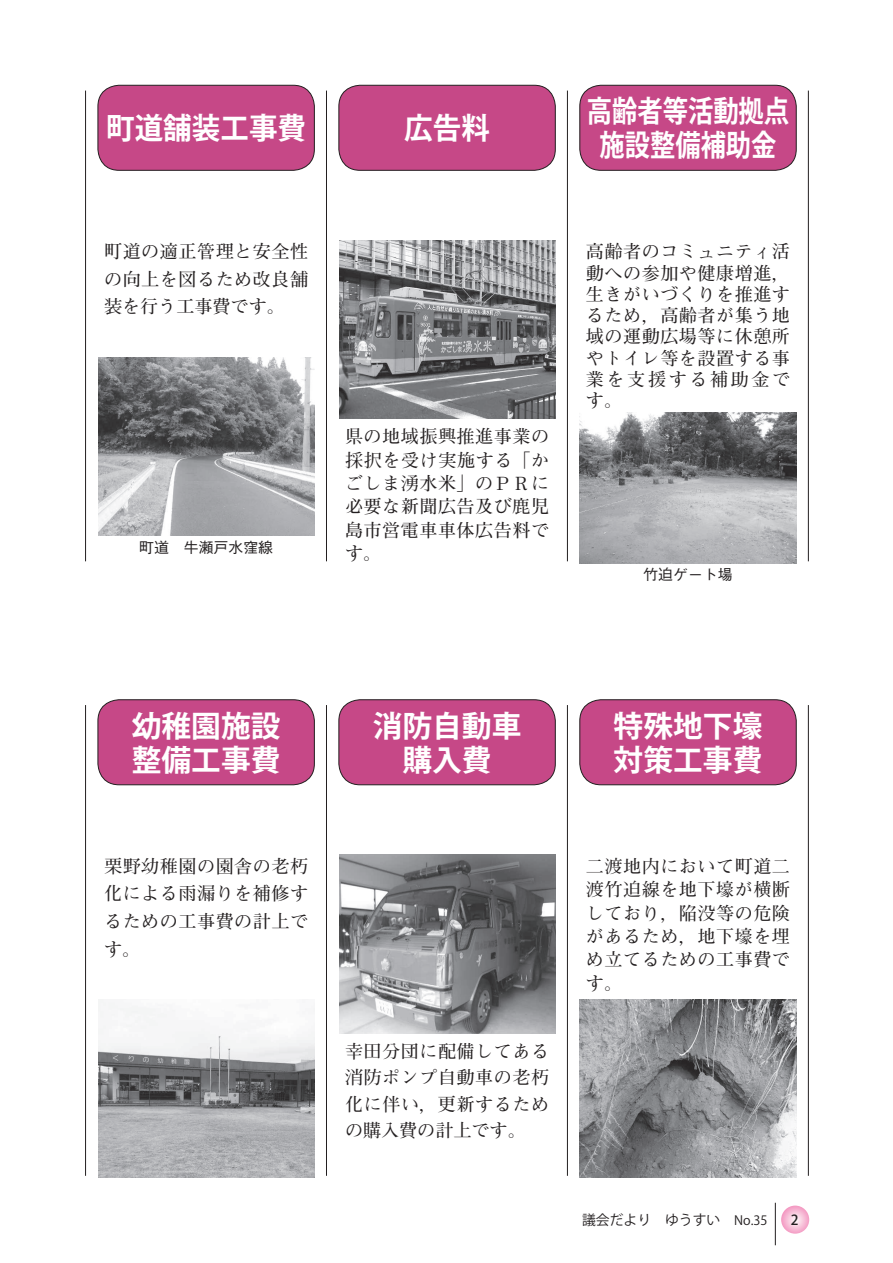
<style>
.page{position:relative;width:893px;height:1263px;background:#fff}
.page>*{position:absolute;margin:0;border:0;box-sizing:border-box;transform-origin:0 0}
.t1{font:700 29.7px/34px "Koz Go Pro";color:#fff}
.t2{font:700 29.7px/34px "Koz Go Pro";color:#fff;text-align:center;scale:.85 1}
.t3{font:700 29.7px "Koz Go Pro";color:#fff;scale:.96 1}
.t4{font:700 18px/23.4px "Futo Min A101 Pr 5";letter-spacing:.03em;color:#231f20;text-align:justify}
.t5{font:500 14.85px "Gothic BBB Pr 5";color:#231f20}
.t6{font:13.8px "Koz Go Pro";color:#231f20}
.t7{font:500 13.8px "Koz Go Pro";color:#231f20}
.s1{font-size:12.75px}
</style>
<div class="page">
<svg style="left:781px;top:1205px;width:28px;height:28px"></svg>
<hr style="left:775px;top:1203px;width:1px;height:42px;background:#231f20">
<div style="left:580px;top:700px;width:216px;height:85px;background:#c64887;border-radius:21px"></div>
<div style="left:580px;top:699px;width:216px;height:86px;border:1px solid #231f20;border-radius:21px"></div>
<div style="left:580px;top:85px;width:216px;height:85px;background:#c64887;border-radius:21px"></div>
<div style="left:580px;top:85px;width:216px;height:86px;border:1px solid #231f20;border-radius:21px"></div>
<div style="left:339px;top:700px;width:216px;height:85px;background:#c64887;border-radius:21px"></div>
<div style="left:339px;top:699px;width:216px;height:86px;border:1px solid #231f20;border-radius:21px"></div>
<div style="left:339px;top:85px;width:216px;height:85px;background:#c64887;border-radius:21px"></div>
<div style="left:339px;top:85px;width:216px;height:86px;border:1px solid #231f20;border-radius:21px"></div>
<div style="left:98px;top:700px;width:216px;height:85px;background:#c64887;border-radius:21px"></div>
<div style="left:98px;top:699px;width:217px;height:86px;border:1px solid #231f20;border-radius:21px"></div>
<div style="left:98px;top:85px;width:216px;height:85px;background:#c64887;border-radius:21px"></div>
<div style="left:98px;top:85px;width:217px;height:86px;border:1px solid #231f20;border-radius:21px"></div>
<hr style="left:808px;top:705px;width:1px;height:471px;background:#231f20">
<hr style="left:808px;top:91px;width:1px;height:470px;background:#231f20">
<hr style="left:567px;top:705px;width:1px;height:471px;background:#231f20">
<hr style="left:567px;top:91px;width:1px;height:470px;background:#231f20">
<hr style="left:326px;top:705px;width:1px;height:471px;background:#231f20">
<hr style="left:326px;top:91px;width:1px;height:470px;background:#231f20">
<hr style="left:85px;top:705px;width:1px;height:471px;background:#231f20">
<hr style="left:85px;top:91px;width:1px;height:470px;background:#231f20">
<img style="left:580px;top:999px;width:216px;height:179px">
<img style="left:98px;top:357px;width:216px;height:179px">
<img style="left:580px;top:412px;width:216px;height:151px">
<img style="left:339px;top:855px;width:216px;height:178px">
<img style="left:339px;top:240px;width:216px;height:179px">
<img style="left:98px;top:999px;width:216px;height:179px">
<h1 class="t3" style="left:106px;top:109px;width:210px">町道舗装工事費</h1>
<p class="t4" style="left:104px;top:236px;width:206px;line-height:27.6px">町道の適正管理と安全性の向上を図るため改良舗装を行う工事費です。</p>
<h1 class="t3" style="left:404px;top:109px;width:91px">広告料</h1>
<p class="t5" style="left:139px;top:536px;width:135px">町道　牛瀬戸水窪線</p>
<p class="t4" style="left:345px;top:423px;width:206px">県の地域振興推進事業の採択を受け実施する「かごしま湧水米」のＰＲに必要な新聞広告及び鹿児島市営電車車体広告料です。</p>
<h1 class="t2" style="left:587px;top:96px;width:240px">高齢者等活動拠点施設整備補助金</h1>
<p class="t4" style="left:586px;top:239px;width:206px;line-height:21.3px">高齢者のコミュニティ活動への参加や健康増進，生きがいづくりを推進するため，高齢者が集う地域の運動広場等に休憩所やトイレ等を設置する事業を支援する補助金です。</p>
<p class="t5" style="left:643px;top:562px;width:91px">竹迫ゲート場</p>
<h1 class="t1" style="left:132px;top:710px;width:150px">幼稚園施設整備工事費</h1>
<p class="t4" style="left:104px;top:850px;width:206px;line-height:27.6px">栗野幼稚園の園舎の老朽化による雨漏りを補修するための工事費の計上です。</p>
<h1 class="t1" style="left:373px;top:710px;width:150px;text-align:center">消防自動車購入費</h1>
<p class="t4" style="left:345px;top:1036px;width:206px;line-height:26.5px">幸田分団に配備してある消防ポンプ自動車の老朽化に伴い，更新するための購入費の計上です。</p>
<h1 class="t1" style="left:614px;top:710px;width:150px">特殊地下壕対策工事費</h1>
<p class="t4" style="left:586px;top:853px;width:206px">二渡地内において町道二渡竹迫線を地下壕が横断しており，陥没等の危険があるため，地下壕を埋め立てるための工事費です。</p>
<p class="t6" style="left:582px;top:1211px;width:187px">議会だより　ゆうすい　<span class="s1">No.35</span></p>
<p class="t7" style="left:791px;top:1210px;width:9px">2</p>
</div>
